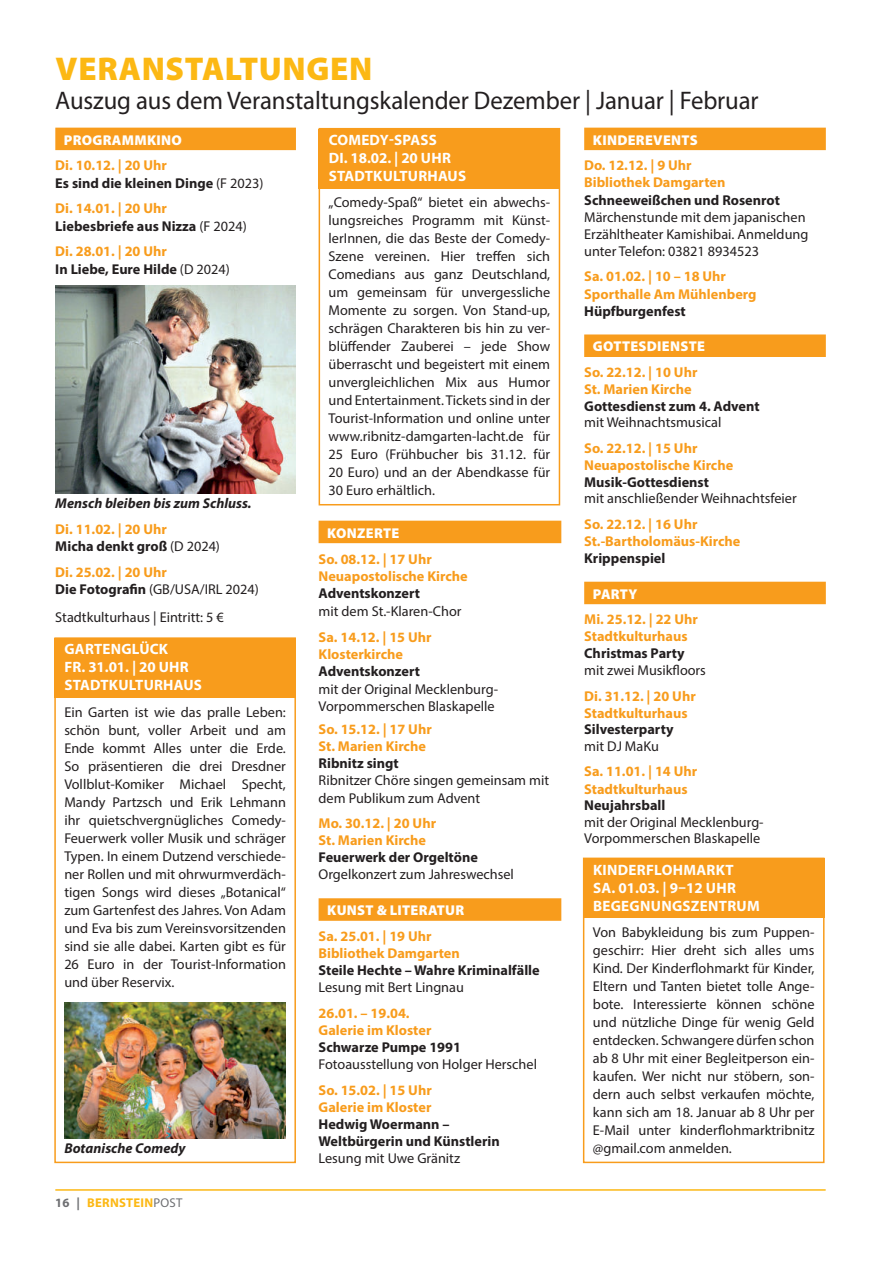
<style>
.page{position:relative;width:881px;height:1263px;background:#fff}
.page>*{position:absolute;margin:0;border:0;box-sizing:border-box;transform-origin:0 0}
.t1{font:900 33px "Myriad Pro";letter-spacing:.02em;color:#fcb814}
.t2{font:25.5px "Myriad Pro";letter-spacing:-.005em;color:#231f20}
.t3{font:700 15px/18px "Myriad Pro";letter-spacing:.015em;color:#fff}
.t4{font:14.25px/18px "Myriad Pro";color:#231f20}
.t5{font:700 14.25px/17.1px "Myriad Pro";color:#f89c1c}
.t6{font:700 14.25px/17.2px "Myriad Pro";color:#231f20}
.t7{font:900 14.25px "Myriad Pro";letter-spacing:.02em;color:#fff}
.t8{font:italic 700 14.25px "Myriad Pro";color:#231f20}
.t9{font:700 12.75px "Myriad Pro";letter-spacing:.02em;color:#fcb814}
.s1{color:#f89c1c}
.s2{font-weight:400}
.s3{color:#231f20}
.s4{font-weight:400;color:#231f20}
.s5{font-weight:700;color:#f89c1c}
.s6{font-weight:700}
.s7{color:#6d6e71}
.s8{font-weight:400;color:#6d6e71}
</style>
<div class="page">
<hr style="left:55px;top:1189px;width:770px;height:2px;background:#fcb814">
<div style="left:55px;top:128px;width:241px;height:22px;background:#f89c1c"></div>
<img style="left:55px;top:285px;width:241px;height:208px">
<div style="left:318px;top:521px;width:243px;height:22px;background:#f89c1c"></div>
<div style="left:318px;top:898px;width:243px;height:23px;background:#f89c1c"></div>
<div style="left:54px;top:639px;width:242px;height:59px;background:#f89c1c"></div>
<img style="left:64px;top:1002px;width:222px;height:136px">
<div style="left:54px;top:637px;width:242px;height:526px;border:2px solid #f89c1c"></div>
<div style="left:584px;top:128px;width:241px;height:22px;background:#f89c1c"></div>
<div style="left:584px;top:334px;width:241px;height:23px;background:#f89c1c"></div>
<div style="left:584px;top:582px;width:241px;height:22px;background:#f89c1c"></div>
<div style="left:318px;top:129px;width:242px;height:59px;background:#f89c1c"></div>
<div style="left:318px;top:128px;width:242px;height:377px;border:2px solid #f89c1c"></div>
<div style="left:582px;top:859px;width:242px;height:59px;background:#f89c1c"></div>
<div style="left:582px;top:857px;width:242px;height:306px;border:2px solid #f89c1c"></div>
<h1 class="t1" style="left:56px;top:52px;width:318px">VERANSTALTUNGEN</h1>
<h2 class="t2" style="left:55px;top:88px;width:704px">Auszug aus dem Veranstaltungskalender Dezember | Januar | Februar</h2>
<p class="t7" style="left:64px;top:132px;width:119px">PROGRAMMKINO</p>
<p class="t6" style="left:55px;top:157px;width:210px"><span class="s1">Di. 10.12. | 20 Uhr<br></span>Es sind die kleinen Dinge <span class="s2">(F 2023)</span></p>
<p class="t6" style="left:55px;top:200px;width:193px"><span class="s1">Di. 14.01. | 20 Uhr<br></span>Liebesbriefe aus Nizza <span class="s2">(F 2024)</span></p>
<p class="t6" style="left:55px;top:243px;width:176px"><span class="s1">Di. 28.01. | 20 Uhr<br></span>In Liebe, Eure Hilde <span class="s2">(D 2024)</span></p>
<p class="t8" style="left:55px;top:498px;width:198px">Mensch bleiben bis zum Schluss.</p>
<p class="t5" style="left:55px;top:521px;width:166px">Di. 11.02. | 20 Uhr<br><span class="s3">Micha denkt groß</span> <span class="s4">(D 2024)</span></p>
<p class="t4" style="left:55px;top:564px;width:205px;line-height:17.2px"><span class="s5">Di. 25.02. | 20 Uhr<br></span><span class="s6">Die Fotografin</span> (GB/USA/IRL 2024)</p>
<p class="t4" style="left:55px;top:608px;width:170px">Stadtkulturhaus | Eintritt: 5 €</p>
<p class="t3" style="left:64px;top:641px;width:139px">GARTENGLÜCK<br>FR. 31.01. | 20 UHR<br>STADTKULTURHAUS</p>
<p class="t4" style="left:64px;top:704px;width:223px;text-align:justify">Ein Garten ist wie das pralle Leben: schön bunt, voller Arbeit und am Ende kommt Alles unter die Erde.<br>So präsentieren die drei Dresdner Vollblut-Komiker Michael Specht, Mandy Partzsch und Erik Lehmann ihr quietschvergnügliches Comedy-Feuerwerk voller Musik und schräger Typen. In einem Dutzend verschiede&shy;ner Rollen und mit ohrwurmverdäch&shy;tigen Songs wird dieses „Botanical“ zum Gartenfest des Jahres. Von Adam und Eva bis zum Vereinsvorsitzenden sind sie alle dabei. Karten gibt es für 26 Euro in der Tourist-Information und über Reservix.</p>
<p class="t8" style="left:64px;top:1143px;width:123px">Botanische Comedy</p>
<p class="t9" style="left:55px;top:1196px;width:129px"><span class="s7">16 |</span> BERNSTEIN<span class="s8">POST</span></p>
<p class="t3" style="left:328px;top:131px;width:139px">COMEDY-SPASS<br>DI. 18.02. | 20 UHR<br>STADTKULTURHAUS</p>
<p class="t4" style="left:328px;top:194px;width:223px;text-align:justify">„Comedy-Spaß“ bietet ein abwechs&shy;lungsreiches Programm mit Künst&shy;lerInnen, die das Beste der Comedy-Szene vereinen. Hier treffen sich Comedians aus ganz Deutschland, um gemeinsam für unvergessliche Momente zu sorgen. Von Stand-up, schrägen Charakteren bis hin zu ver&shy;blüffender Zauberei – jede Show überrascht und begeistert mit einem unvergleichlichen Mix aus Humor und Entertainment. Tickets sind in der Tourist-Information und online unter www.ribnitz-damgarten-lacht.de für 25 Euro (Frühbucher bis 31.12. für 20 Euro) und an der Abendkasse für 30 Euro erhältlich.</p>
<p class="t7" style="left:327px;top:525px;width:74px">KONZERTE</p>
<p class="t5" style="left:318px;top:551px;width:150px">So. 08.12. | 17 Uhr<br>Neuapostolische Kirche</p>
<p class="t6" style="left:318px;top:585px;width:103px">Adventskonzert</p>
<p class="t4" style="left:318px;top:603px;width:144px">mit dem St.-Klaren-Chor</p>
<p class="t5" style="left:318px;top:629px;width:114px">Sa. 14.12. | 15 Uhr<br>Klosterkirche</p>
<p class="t6" style="left:318px;top:663px;width:103px">Adventskonzert</p>
<p class="t4" style="left:318px;top:681px;width:181px;line-height:17.4px">mit der Original Mecklenburg-<br>Vorpommerschen Blaskapelle</p>
<p class="t5" style="left:318px;top:721px;width:115px">So. 15.12. | 17 Uhr<br>St. Marien Kirche</p>
<p class="t6" style="left:318px;top:755px;width:82px">Ribnitz singt</p>
<p class="t4" style="left:318px;top:773px;width:232px;line-height:17.1px">Ribnitzer Chöre singen gemeinsam mit dem Publikum zum Advent</p>
<p class="t5" style="left:318px;top:815px;width:119px">Mo. 30.12. | 20 Uhr<br>St. Marien Kirche</p>
<p class="t6" style="left:318px;top:849px;width:161px">Feuerwerk der Orgeltöne</p>
<p class="t4" style="left:318px;top:866px;width:197px">Orgelkonzert zum Jahreswechsel</p>
<p class="t7" style="left:327px;top:903px;width:138px">KUNST &amp; LITERATUR</p>
<p class="t5" style="left:318px;top:928px;width:143px">Sa. 25.01. | 19 Uhr<br>Bibliothek Damgarten</p>
<p class="t6" style="left:318px;top:962px;width:222px">Steile Hechte – Wahre Kriminalfälle</p>
<p class="t4" style="left:318px;top:979px;width:147px">Lesung mit Bert Lingnau</p>
<p class="t5" style="left:318px;top:1005px;width:114px">26.01. – 19.04.<br>Galerie im Kloster</p>
<p class="t6" style="left:318px;top:1039px;width:144px">Schwarze Pumpe 1991</p>
<p class="t4" style="left:318px;top:1056px;width:220px">Fotoausstellung von Holger Herschel</p>
<p class="t5" style="left:318px;top:1082px;width:115px">So. 15.02. | 15 Uhr<br>Galerie im Kloster</p>
<p class="t6" style="left:318px;top:1116px;width:182px">Hedwig Woermann –<br>Weltbürgerin und Künstlerin</p>
<p class="t4" style="left:318px;top:1150px;width:143px">Lesung mit Uwe Gränitz</p>
<p class="t7" style="left:592px;top:132px;width:106px">KINDEREVENTS</p>
<p class="t5" style="left:584px;top:157px;width:143px">Do. 12.12. | 9 Uhr<br>Bibliothek Damgarten</p>
<p class="t6" style="left:584px;top:192px;width:197px">Schneeweißchen und Rosenrot</p>
<p class="t4" style="left:584px;top:209px;width:226px;line-height:17.1px">Märchenstunde mit dem japanischen<br>Erzähltheater Kamishibai. Anmeldung unter Telefon: 03821 8934523</p>
<p class="t5" style="left:584px;top:269px;width:174px">Sa. 01.02. | 10 – 18 Uhr<br>Sporthalle Am Mühlenberg</p>
<p class="t6" style="left:584px;top:303px;width:103px">Hüpfburgenfest</p>
<p class="t7" style="left:592px;top:339px;width:114px">GOTTESDIENSTE</p>
<p class="t5" style="left:584px;top:364px;width:115px">So. 22.12. | 10 Uhr<br>St. Marien Kirche</p>
<p class="t6" style="left:584px;top:398px;width:177px">Gottesdienst zum 4. Advent</p>
<p class="t4" style="left:584px;top:414px;width:139px">mit Weihnachtsmusical</p>
<p class="t5" style="left:584px;top:440px;width:150px">So. 22.12. | 15 Uhr<br>Neuapostolische Kirche</p>
<p class="t6" style="left:584px;top:474px;width:126px">Musik-Gottesdienst</p>
<p class="t4" style="left:584px;top:490px;width:214px">mit anschließender Weihnachtsfeier</p>
<p class="t5" style="left:584px;top:516px;width:157px">So. 22.12. | 16 Uhr<br>St.-Bartholomäus-Kirche</p>
<p class="t6" style="left:584px;top:550px;width:83px">Krippenspiel</p>
<p class="t7" style="left:592px;top:586px;width:46px">PARTY</p>
<p class="t5" style="left:584px;top:611px;width:115px">Mi. 25.12. | 22 Uhr<br>Stadtkulturhaus</p>
<p class="t6" style="left:584px;top:645px;width:102px">Christmas Party</p>
<p class="t4" style="left:584px;top:662px;width:123px">mit zwei Musikfloors</p>
<p class="t5" style="left:584px;top:688px;width:113px">Di. 31.12. | 20 Uhr<br>Stadtkulturhaus</p>
<p class="t6" style="left:584px;top:721px;width:91px">Silvesterparty</p>
<p class="t4" style="left:584px;top:738px;width:76px">mit DJ MaKu</p>
<p class="t5" style="left:584px;top:764px;width:114px">Sa. 11.01. | 14 Uhr<br>Stadtkulturhaus</p>
<p class="t6" style="left:584px;top:797px;width:83px">Neujahrsball</p>
<p class="t4" style="left:584px;top:814px;width:181px;line-height:16.5px">mit der Original Mecklenburg-<br>Vorpommerschen Blaskapelle</p>
<p class="t3" style="left:593px;top:861px;width:168px">KINDERFLOHMARKT<br>SA. 01.03. | 9–12 UHR<br>BEGEGNUNGSZENTRUM</p>
<p class="t4" style="left:592px;top:924px;width:223px;text-align:justify">Von Babykleidung bis zum Puppen&shy;geschirr: Hier dreht sich alles ums Kind. Der Kinderflohmarkt für Kinder, Eltern und Tanten bietet tolle Ange&shy;bote. Interessierte können schöne und nützliche Dinge für wenig Geld entdecken. Schwangere dürfen schon ab 8 Uhr mit einer Begleitperson ein&shy;kaufen. Wer nicht nur stöbern, son&shy;dern auch selbst verkaufen möchte, kann sich am 18. Januar ab 8 Uhr per E-Mail unter kinderflohmarktribnitz @gmail.com anmelden.</p>
</div>
